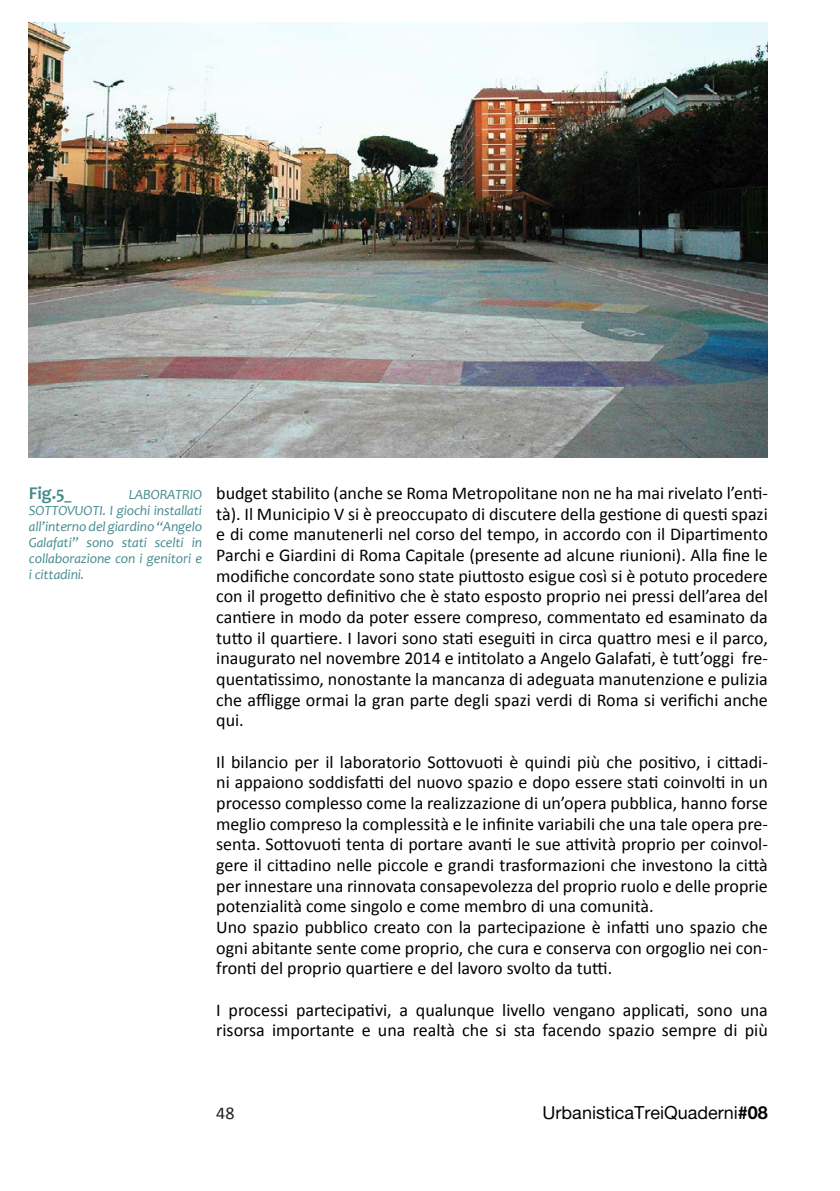
<style>
.page{position:relative;width:840px;height:1191px;background:#fff}
.page>*{position:absolute;margin:0;border:0;box-sizing:border-box;transform-origin:0 0}
.t1{font:18px/20.6px "Calibri";color:#000}
.t2{font:18px "Alte Haas Grotesk";color:#040503}
.t3{font:700 18px "Candara";color:#468b8e}
.t4{font:18px "Calibri";color:#231f20}
.t5{font:italic 14px/16px "Candara";letter-spacing:-.01em;color:#468b8e;text-align:justify}
.s1{font-size:14px}
.s2{font-family:"Alte Haas Grotesk Bold"}
</style>
<div class="page">
<img style="left:28px;top:22px;width:739px;height:435px">
<p class="t3" style="left:29px;top:481px;width:44px">Fig.5<span class="s1">_</span></p>
<p class="t5" style="left:29px;top:486px;width:175px;text-indent:100px">LABORATRIO SOTTOVUOTI. I giochi installati all’interno del giardino “Angelo Galafati” sono stati scelti in collaborazione con i genitori e i cittadini.</p>
<p class="t1" style="left:216px;top:483px;width:553px;text-align:justify">budget stabilito (anche se Roma Metropolitane non ne ha mai rivelato l’enti&shy;tà). Il Municipio V si è preoccupato di discutere della gestione di questi spazi e di come manutenerli nel corso del tempo, in accordo con il Dipartimento Parchi e Giardini di Roma Capitale (presente ad alcune riunioni). Alla fine le modifiche concordate sono state piuttosto esigue così si è potuto procedere con il progetto definitivo che è stato esposto proprio nei pressi dell’area del cantiere in modo da poter essere compreso, commentato ed esaminato da tutto il quartiere. I lavori sono stati eseguiti in circa quattro mesi e il parco, inaugurato nel novembre 2014 e intitolato a Angelo Galafati, è tutt’oggi fre&shy;quentatissimo, nonostante la mancanza di adeguata manutenzione e pulizia che affligge ormai la gran parte degli spazi verdi di Roma si verifichi anche qui.</p>
<p class="t1" style="left:216px;top:751px;width:553px">Il bilancio per il laboratorio Sottovuoti è quindi più che positivo, i cittadi&shy;ni appaiono soddisfatti del nuovo spazio e dopo essere stati coinvolti in un processo complesso come la realizzazione di un’opera pubblica, hanno forse meglio compreso la complessità e le infinite variabili che una tale opera pre&shy;senta. Sottovuoti tenta di portare avanti le sue attività proprio per coinvol&shy;gere il cittadino nelle piccole e grandi trasformazioni che investono la città per innestare una rinnovata consapevolezza del proprio ruolo e delle proprie potenzialità come singolo e come membro di una comunità.<br>Uno spazio pubblico creato con la partecipazione è infatti uno spazio che ogni abitante sente come proprio, che cura e conserva con orgoglio nei con&shy;fronti del proprio quartiere e del lavoro svolto da tutti.</p>
<p class="t1" style="left:216px;top:999px;width:553px">I processi partecipativi, a qualunque livello vengano applicati, sono una risorsa importante e una realtà che si sta facendo spazio sempre di più</p>
<p class="t4" style="left:216px;top:1101px;width:20px">48</p>
<p class="t2" style="left:542px;top:1101px;width:227px">UrbanisticaTreiQuaderni<span class="s2">#08</span></p>
</div>
